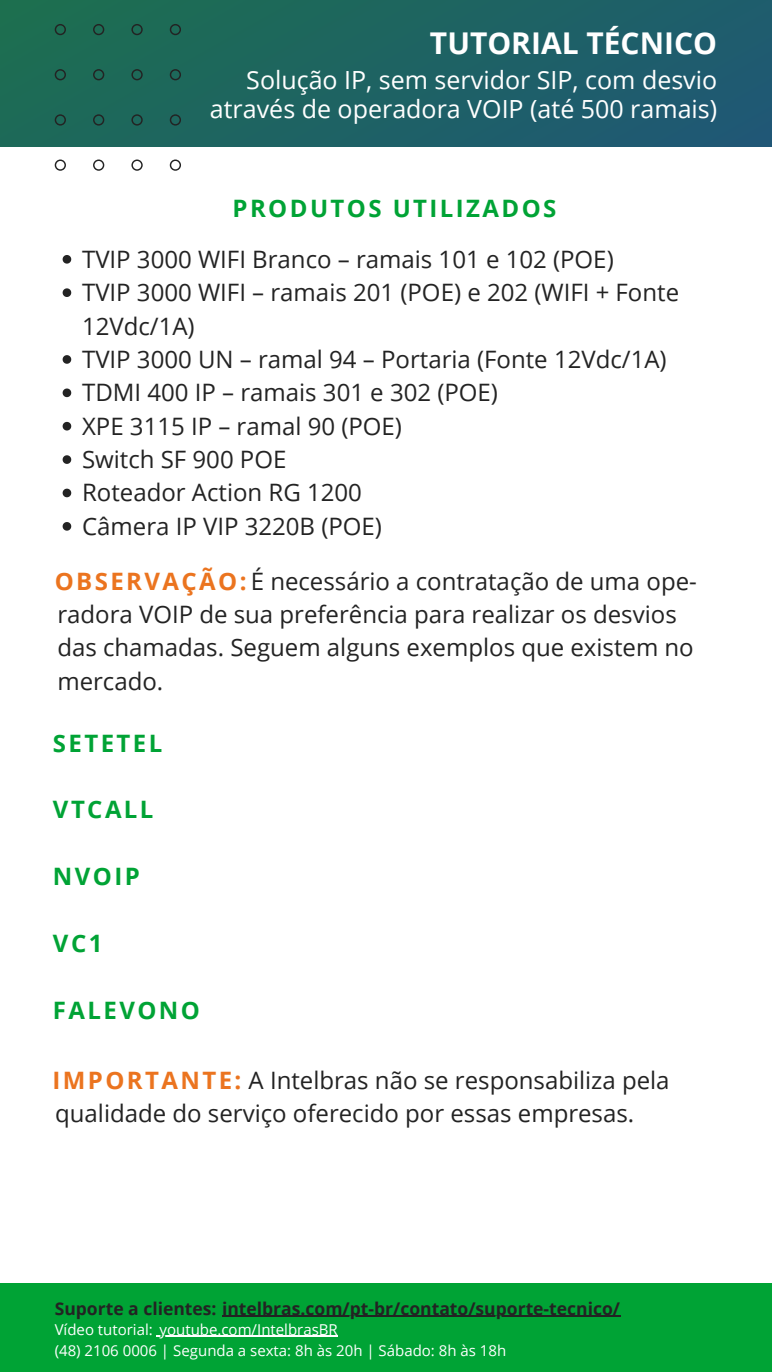
<style>
.page{position:relative;width:772px;height:1372px;background:#fff}
.page>*{position:absolute;margin:0;border:0;box-sizing:border-box;transform-origin:0 0}
.t1{font:700 30px "Open Sans";color:#fff}
.t2{font:25px/28.5px "Open Sans";color:#fff;text-align:right}
.t3{font:24px/33.4px "Open Sans";color:#232323}
.t4{font:700 24px "Open Sans";letter-spacing:.1em;color:#00a335}
.t5{font:700 17.5px "Open Sans";color:#232323}
.t6{font:15px "Open Sans";color:#fff}
.s1{font-weight:700;color:#eb741f}
</style>
<div class="page">
<div style="left:0;top:0;width:771px;height:146px;background:linear-gradient(to right,#1d6e51,#1f5972)"></div>
<svg style="left:55px;top:24px;width:126px;height:147px;background:#3f7d6f"></svg>
<div style="left:0;top:1283px;width:771px;height:89px;background:#00a335"></div>
<hr style="left:222px;top:1315px;width:398px;height:2px;background:#232323">
<hr style="left:159px;top:1335px;width:179px;height:2px;background:#fff">
<svg style="left:63px;top:255px;width:8px;height:9px"></svg>
<svg style="left:63px;top:288px;width:8px;height:9px"></svg>
<svg style="left:63px;top:355px;width:8px;height:9px"></svg>
<svg style="left:63px;top:388px;width:8px;height:9px"></svg>
<svg style="left:63px;top:422px;width:8px;height:8px"></svg>
<svg style="left:63px;top:455px;width:8px;height:9px"></svg>
<svg style="left:63px;top:489px;width:8px;height:8px"></svg>
<svg style="left:63px;top:522px;width:8px;height:9px"></svg>
<h1 class="t1" style="left:430px;top:22px;width:288px">TUTORIAL TÉCNICO</h1>
<p class="t2" style="left:210px;top:66px;width:508px">Solução IP, sem servidor SIP, com desvio através de operadora VOIP (até 500 ramais)</p>
<h2 class="t4" style="left:232px;top:191px;width:325px">PRODUTOS UTILIZADOS</h2>
<p class="t3" style="left:82px;top:242px;width:533px">TVIP 3000 WIFI Branco – ramais 101 e 102 (POE)</p>
<p class="t3" style="left:82px;top:275px;width:598px">TVIP 3000 WIFI – ramais 201 (POE) e 202 (WIFI + Fonte<br>12Vdc/1A)</p>
<p class="t3" style="left:82px;top:342px;width:586px">TVIP 3000 UN – ramal 94 – Portaria (Fonte 12Vdc/1A)</p>
<h2 class="t3" style="left:82px;top:375px;width:417px">TDMI 400 IP – ramais 301 e 302 (POE)</h2>
<h3 class="t3" style="left:82px;top:409px;width:321px">XPE 3115 IP – ramal 90 (POE)</h3>
<h2 class="t3" style="left:82px;top:442px;width:206px">Switch SF 900 POE</h2>
<h2 class="t3" style="left:82px;top:475px;width:281px">Roteador Action RG 1200</h2>
<h2 class="t3" style="left:82px;top:509px;width:301px">Câmera IP VIP 3220B (POE)</h2>
<p class="t3" style="left:55px;top:563px;width:643px"><span class="s1">OBSERVAÇÃO:</span> É necessário a contratação de uma ope&shy;radora VOIP de sua preferência para realizar os desvios das chamadas. Seguem alguns exemplos que existem no mercado.</p>
<h2 class="t4" style="left:53px;top:726px;width:111px">SETETEL</h2>
<h3 class="t4" style="left:53px;top:792px;width:102px">VTCALL</h3>
<h2 class="t4" style="left:53px;top:859px;width:88px">NVOIP</h2>
<h4 class="t4" style="left:53px;top:926px;width:51px">VC1</h4>
<h4 class="t4" style="left:53px;top:993px;width:148px">FALEVONO</h4>
<p class="t3" style="left:53px;top:1063px;width:618px"><span class="s1">IMPORTANTE:</span> A Intelbras não se responsabiliza pela qualidade do serviço oferecido por essas empresas.</p>
<h3 class="t5" style="left:55px;top:1296px;width:566px">Suporte a clientes: intelbras.com/pt-br/contato/suporte-tecnico/</h3>
<p class="t6" style="left:55px;top:1318px;width:284px">Vídeo tutorial: youtube.com/IntelbrasBR</p>
<p class="t6" style="left:55px;top:1339px;width:453px">(48) 2106 0006 | Segunda a sexta: 8h às 20h | Sábado: 8h às 18h</p>
</div>
